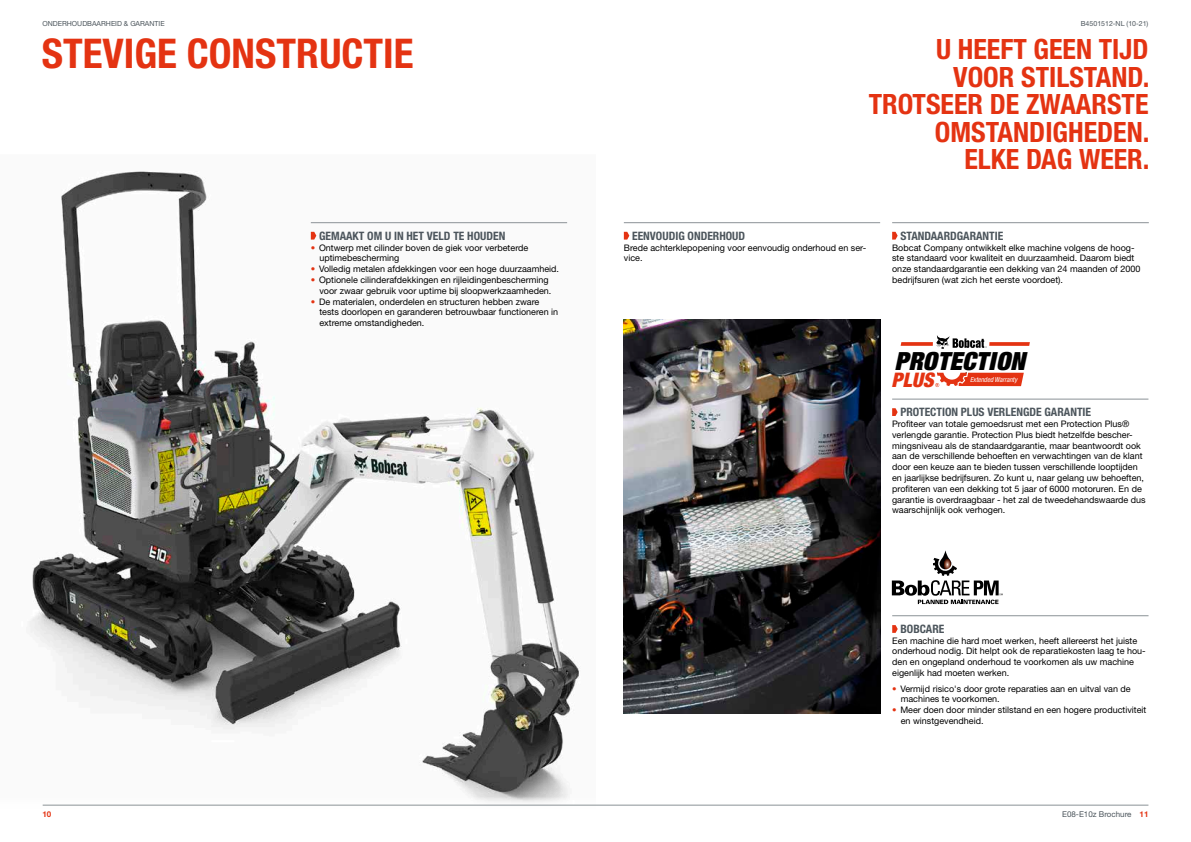
<style>
.page{position:relative;width:1191px;height:842px;background:#fff}
.page>*{position:absolute;margin:0;border:0;box-sizing:border-box;transform-origin:0 0}
.t1{font:700 condensed 41px "Helvetica Neue LT Pro";color:#e43312}
.t2{font:700 condensed 28px/27.6px "Helvetica Neue LT Pro";color:#e43312;text-align:right}
.t3{font:italic 900 expanded 25.1px "Helvetica Neue";letter-spacing:.02em;color:#000}
.t4{font:italic 900 condensed 20.1px "Helvetica Neue";color:#e43312}
.t5{font:700 condensed 11.6px "Helvetica Neue LT Pro";color:#4c555c}
.t6{font:9px/10.8px "Helvetica Neue LT Pro";color:#000}
.t7{font:8px "Helvetica Neue LT Pro";color:#4c555c}
.t8{font:700 8px "Helvetica Neue LT Pro";color:#e43312}
.t9{font:7px "Helvetica Neue LT Pro";color:#4c555c}
.t10{font:italic condensed 6.9px "Helvetica Neue";letter-spacing:-.005em;color:#fff}
.s1{font-weight:700;color:#e43312}
</style>
<div class="page">
<img style="left:29px;top:171px;width:566px;height:635px">
<img style="left:624px;top:319px;width:256px;height:394px">
<hr style="left:43px;top:805px;width:1105px;height:1px;background:#8b9296">
<hr style="left:311px;top:222px;width:256px;height:1px;background:#8b9296">
<svg style="left:311px;top:232px;width:5px;height:8px"></svg>
<hr style="left:624px;top:222px;width:256px;height:1px;background:#8b9296">
<svg style="left:624px;top:232px;width:5px;height:8px"></svg>
<hr style="left:892px;top:222px;width:256px;height:1px;background:#8b9296">
<svg style="left:892px;top:232px;width:5px;height:8px"></svg>
<svg style="left:935px;top:373px;width:88px;height:14px"></svg>
<svg style="left:900px;top:335px;width:129px;height:14px"></svg>
<hr style="left:892px;top:399px;width:256px;height:1px;background:#8b9296">
<svg style="left:892px;top:408px;width:5px;height:8px"></svg>
<svg style="left:892px;top:550px;width:110px;height:54px"></svg>
<hr style="left:892px;top:615px;width:256px;height:1px;background:#8b9296">
<svg style="left:892px;top:625px;width:5px;height:8px"></svg>
<p class="t9" style="left:43px;top:19px;width:124px">ONDERHOUDBAARHEID &amp; GARANTIE</p>
<h1 class="t1" style="left:42px;top:29px;width:373px">STEVIGE CONSTRUCTIE</h1>
<p class="t5" style="left:319px;top:229px;width:188px">GEMAAKT OM U IN HET VELD TE HOUDEN</p>
<p class="t6" style="left:319px;top:242px;width:210px;text-indent:-9px"><span class="s1">•</span> Ontwerp met cilinder boven de giek voor verbeterde uptimebescherming</p>
<p class="t6" style="left:311px;top:263px;width:250px"><span class="s1">•</span> Volledig metalen afdekkingen voor een hoge duurzaamheid.</p>
<p class="t6" style="left:319px;top:274px;width:234px;text-indent:-9px"><span class="s1">•</span> Optionele cilinderafdekkingen en rijleidingenbescherming voor zwaar gebruik voor uptime bij sloopwerkzaamheden.</p>
<p class="t6" style="left:319px;top:296px;width:240px;text-indent:-9px"><span class="s1">•</span> De materialen, onderdelen en structuren hebben zware tests doorlopen en garanderen betrouwbaar functioneren in extreme omstandigheden.</p>
<p class="t9" style="left:1080px;top:19px;width:69px">B4501512-NL (10-21)</p>
<h2 class="t2" style="left:868px;top:35px;width:282px">U HEEFT GEEN TIJD<br>VOOR STILSTAND.<br>TROTSEER DE ZWAARSTE<br>OMSTANDIGHEDEN.<br>ELKE DAG WEER.</h2>
<p class="t5" style="left:632px;top:229px;width:115px">EENVOUDIG ONDERHOUD</p>
<p class="t6" style="left:624px;top:242px;width:244px">Brede achterklepopening voor eenvoudig onderhoud en ser&shy;vice.</p>
<p class="t5" style="left:900px;top:229px;width:104px">STANDAARDGARANTIE</p>
<p class="t6" style="left:892px;top:242px;width:250px">Bobcat Company ontwikkelt elke machine volgens de hoog&shy;ste standaard voor kwaliteit en duurzaamheid. Daarom biedt onze standaardgarantie een dekking van 24 maanden of 2000 bedrijfsuren (wat zich het eerste voordoet).</p>
<h3 class="t3" style="left:894px;top:345px;width:132px">PROTECTION</h3>
<p class="t10" style="left:970px;top:375px;width:49px">Extended Warranty</p>
<p class="t5" style="left:900px;top:405px;width:192px">PROTECTION PLUS VERLENGDE GARANTIE</p>
<p class="t6" style="left:892px;top:418px;width:255px">Profiteer van totale gemoedsrust met een Protection Plus® verlengde garantie. Protection Plus biedt hetzelfde bescher&shy;mingsniveau als de standaardgarantie, maar beantwoordt ook aan de verschillende behoeften en verwachtingen van de klant door een keuze aan te bieden tussen verschillende looptijden en jaarlijkse bedrijfsuren. Zo kunt u, naar gelang uw behoeften, profiteren van een dekking tot 5 jaar of 6000 motoruren. En de garantie is overdraagbaar - het zal de tweedehandswaarde dus waarschijnlijk ook verhogen.</p>
<h3 class="t4" style="left:891px;top:367px;width:44px">PLUS</h3>
<p class="t5" style="left:900px;top:622px;width:45px">BOBCARE</p>
<p class="t6" style="left:892px;top:635px;width:255px">Een machine die hard moet werken, heeft allereerst het juiste onderhoud nodig. Dit helpt ook de reparatiekosten laag te hou&shy;den en ongepland onderhoud te voorkomen als uw machine eigenlijk had moeten werken.</p>
<p class="t6" style="left:900px;top:683px;width:231px;text-indent:-9px"><span class="s1">•</span> Vermijd risico's door grote reparaties aan en uitval van de machines te voorkomen.</p>
<p class="t6" style="left:900px;top:704px;width:247px;text-indent:-9px"><span class="s1">•</span> Meer doen door minder stilstand en een hogere productiviteit en winstgevendheid.</p>
<p class="t8" style="left:43px;top:809px;width:10px">10</p>
<p class="t7" style="left:1062px;top:809px;width:88px">E08-E10z Brochure <span class="s1">11</span></p>
</div>
